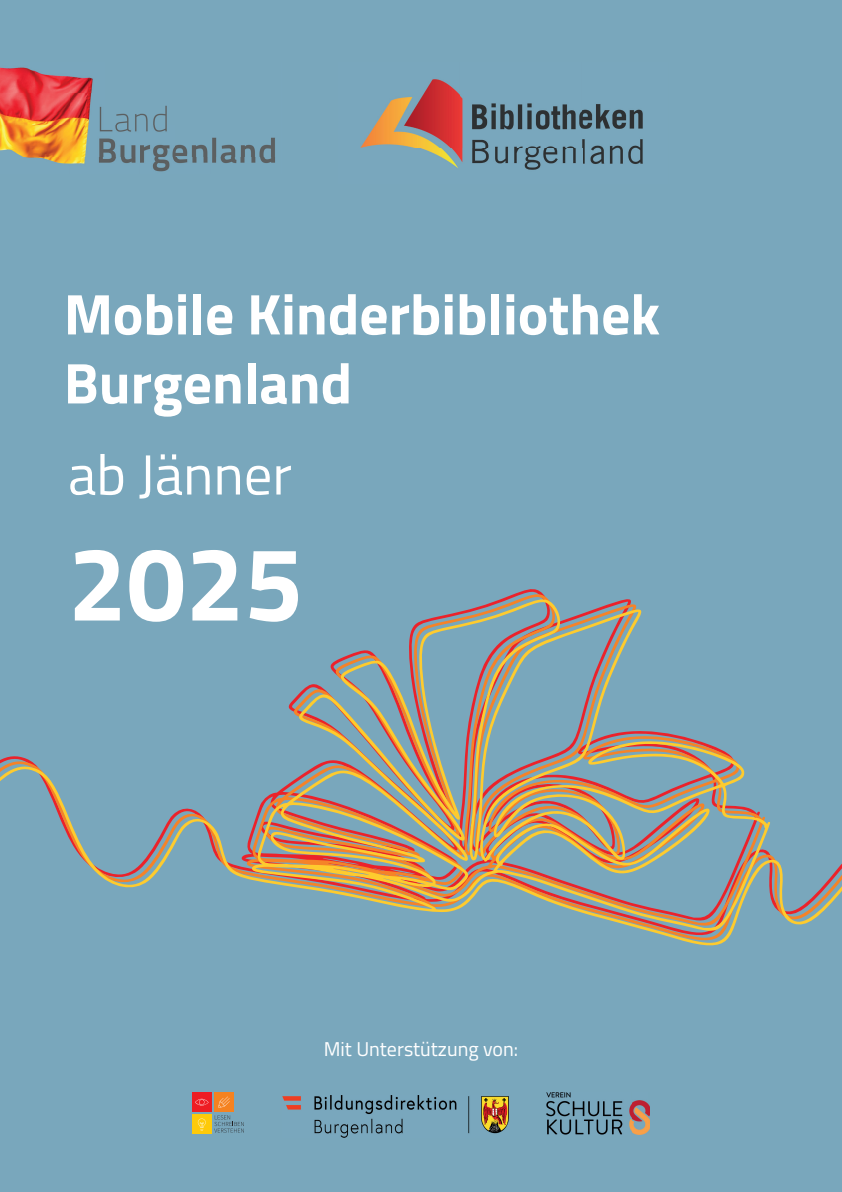
<style>
.page{position:relative;width:842px;height:1192px;background:#79a7bc}
.page>*{position:absolute;margin:0;border:0;box-sizing:border-box;transform-origin:0 0}
.t1{font:700 105px "Titillium Web";color:#fff}
.t2{font:700 57.5px/69px "Titillium Web";color:#fff}
.t3{font:56.5px "Titillium Web";color:#fff}
.t4{font:20px "Titillium Web";color:#fff}
</style>
<div class="page">
<svg style="left:0;top:599px;width:842px;height:346px"></svg>
<img style="left:0;top:67px;width:275px;height:105px">
<img style="left:360px;top:79px;width:283px;height:91px">
<div style="left:192px;top:1092px;width:19px;height:20px;background:#ee1d23"></div>
<svg style="left:195px;top:1099px;width:13px;height:7px"></svg>
<div style="left:214px;top:1092px;width:20px;height:20px;background:#f58220"></div>
<svg style="left:218px;top:1097px;width:12px;height:11px"></svg>
<div style="left:192px;top:1115px;width:19px;height:19px;background:#feca0a"></div>
<svg style="left:198px;top:1118px;width:8px;height:13px"></svg>
<svg style="left:214px;top:1115px;width:30px;height:18px"></svg>
<img style="left:282px;top:1096px;width:226px;height:42px">
<img style="left:547px;top:1092px;width:103px;height:42px">
<p class="t2" style="left:64px;top:277px;width:598px">Mobile Kinderbibliothek<br>Burgenland</p>
<p class="t3" style="left:68px;top:433px;width:225px">ab Jänner</p>
<h1 class="t1" style="left:68px;top:504px;width:237px">2025</h1>
<p class="t4" style="left:324px;top:1035px;width:196px">Mit Unterstützung von:</p>
</div>
